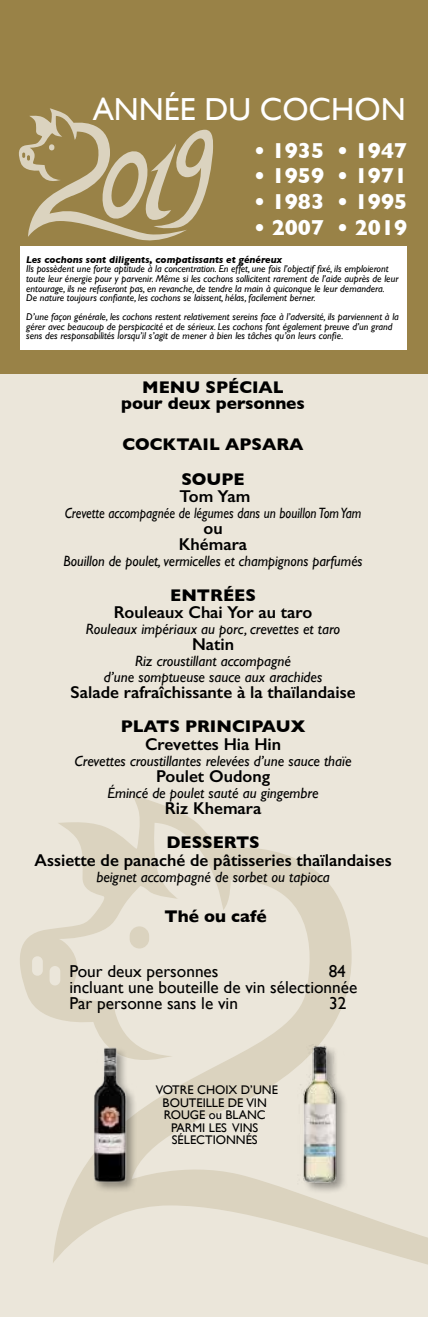
<style>
.page{position:relative;width:428px;height:1317px;background:#fff}
.page>*{position:absolute;margin:0;border:0;box-sizing:border-box;transform-origin:0 0}
.t1{font:31.88px "Gill Sans";color:#fff}
.t2{font:700 22px "Gill Sans";color:#fff}
.t3{font:600 17.25px/16px "Gill Sans";color:#000;text-align:center}
.t4{font:700 17.25px/16px "Gill Sans";color:#000;text-align:center}
.t5{font:17.25px/16px "Gill Sans";color:#000}
.t6{font:italic 14.88px/15.9px "Gill Sans";color:#000;text-align:center}
.t7{font:italic 14.88px "Gill Sans";color:#000;scale:.95 1}
.t8{font:italic 14.88px "Gill Sans";color:#000;scale:.87 1}
.t9{font:12.5px/12.5px "Gill Sans";color:#000;text-align:center}
.t10{font:italic 10px/9.5px "Gill Sans";color:#000}
.t11{font:italic 700 10px "Gill Sans";color:#000}
</style>
<div class="page">
<div style="left:0;top:244px;width:428px;height:1072px;background:#ebe6da"></div>
<svg style="left:20px;top:795px;width:408px;height:470px"></svg>
<div style="left:0;top:0;width:428px;height:373px;background:#998247"></div>
<div style="left:303px;top:1044px;width:45px;height:150px;background:#000;opacity:.35"></div>
<img style="left:297px;top:1044px;width:48px;height:142px">
<div style="left:93px;top:1046px;width:44px;height:147px;background:#000;opacity:.35"></div>
<img style="left:90px;top:1045px;width:38px;height:137px">
<div style="left:20px;top:246px;width:386px;height:103px;background:#fff"></div>
<svg style="left:18px;top:108px;width:168px;height:133px"></svg>
<svg style="left:99px;top:130px;width:114px;height:99px"></svg>
<h1 class="t1" style="left:93px;top:91px;width:314px">ANNÉE DU COCHON</h1>
<h2 class="t2" style="left:254px;top:133px;width:155px">• 1935 • 1947</h2>
<h2 class="t2" style="left:254px;top:158px;width:155px">• 1959 • 1971</h2>
<h2 class="t2" style="left:254px;top:184px;width:155px">• 1983 • 1995</h2>
<h2 class="t2" style="left:254px;top:210px;width:155px">• 2007 • 2019</h2>
<p class="t11" style="left:26px;top:254px;width:257px">Les cochons sont diligents, compatissants et généreux</p>
<p class="t10" style="left:26px;top:264px;width:373px">Ils possèdent une forte aptitude à la concentration. En effet, une fois l’objectif fixé, ils emploieront toute leur énergie pour y parvenir. Même si les cochons sollicitent rarement de l’aide auprès de leur entourage, ils ne refuseront pas, en revanche, de tendre la main à quiconque le leur demandera.<br>De nature toujours confiante, les cochons se laissent, hélas, facilement berner.</p>
<p class="t10" style="left:26px;top:312px;width:374px">D’une façon générale, les cochons restent relativement sereins face à l’adversité, ils parviennent à la gérer avec beaucoup de perspicacité et de sérieux. Les cochons font également preuve d’un grand sens des responsabilités lorsqu’il s’agit de mener à bien les tâches qu’on leurs confie.</p>
<h3 class="t4" style="left:121px;top:379px;width:185px">MENU SPÉCIAL pour deux personnes</h3>
<h3 class="t4" style="left:122px;top:427px;width:182px;line-height:34.5px">COCKTAIL APSARA<br>SOUPE</h3>
<h3 class="t3" style="left:179px;top:488px;width:72px">Tom Yam</h3>
<h3 class="t8" style="left:65px;top:505px;width:342px">Crevette accompagnée de légumes dans un bouillon Tom Yam</h3>
<h3 class="t3" style="left:179px;top:520px;width:70px">ou<br>Khémara</h3>
<h3 class="t7" style="left:64px;top:552px;width:316px">Bouillon de poulet, vermicelles et champignons parfumés</h3>
<h3 class="t4" style="left:170px;top:586px;width:87px">ENTRÉES</h3>
<h3 class="t3" style="left:114px;top:604px;width:200px">Rouleaux Chai Yor au taro</h3>
<h3 class="t6" style="left:86px;top:621px;width:255px">Rouleaux impériaux au porc, crevettes et taro</h3>
<h3 class="t3" style="left:192px;top:636px;width:44px">Natin</h3>
<h3 class="t6" style="left:104px;top:653px;width:220px">Riz croustillant accompagné<br>d’une somptueuse sauce aux arachides</h3>
<h3 class="t3" style="left:71px;top:684px;width:286px">Salade rafraîchissante à la thaïlandaise</h3>
<h3 class="t4" style="left:121px;top:718px;width:186px">PLATS PRINCIPAUX</h3>
<h3 class="t3" style="left:145px;top:736px;width:138px">Crevettes Hia Hin</h3>
<h3 class="t6" style="left:75px;top:752px;width:278px">Crevettes croustillantes relevées d’une sauce thaïe</h3>
<h3 class="t3" style="left:156px;top:767px;width:115px">Poulet Oudong</h3>
<h3 class="t6" style="left:107px;top:784px;width:212px">Émincé de poulet sauté au gingembre</h3>
<h3 class="t3" style="left:165px;top:799px;width:98px">Riz Khemara</h3>
<h3 class="t4" style="left:166px;top:834px;width:95px">DESSERTS</h3>
<h3 class="t3" style="left:35px;top:851px;width:358px">Assiette de panaché de pâtisseries thaïlandaises</h3>
<h3 class="t6" style="left:96px;top:868px;width:235px">beignet accompagné de sorbet ou tapioca</h3>
<h3 class="t4" style="left:164px;top:907px;width:104px">Thé ou café</h3>
<h3 class="t5" style="left:69px;top:963px;width:289px;text-indent:259px">84 incluant une bouteille de vin sélectionnée<br>Par personne sans le vin</h3>
<h3 class="t5" style="left:69px;top:963px;width:150px">Pour deux personnes</h3>
<h3 class="t5" style="left:329px;top:995px;width:19px">32</h3>
<p class="t9" style="left:156px;top:1083px;width:124px">VOTRE CHOIX D’UNE<br>BOUTEILLE DE VIN<br>ROUGE ou BLANC<br>PARMI LES VINS<br>SÉLECTIONNÉS</p>
</div>
